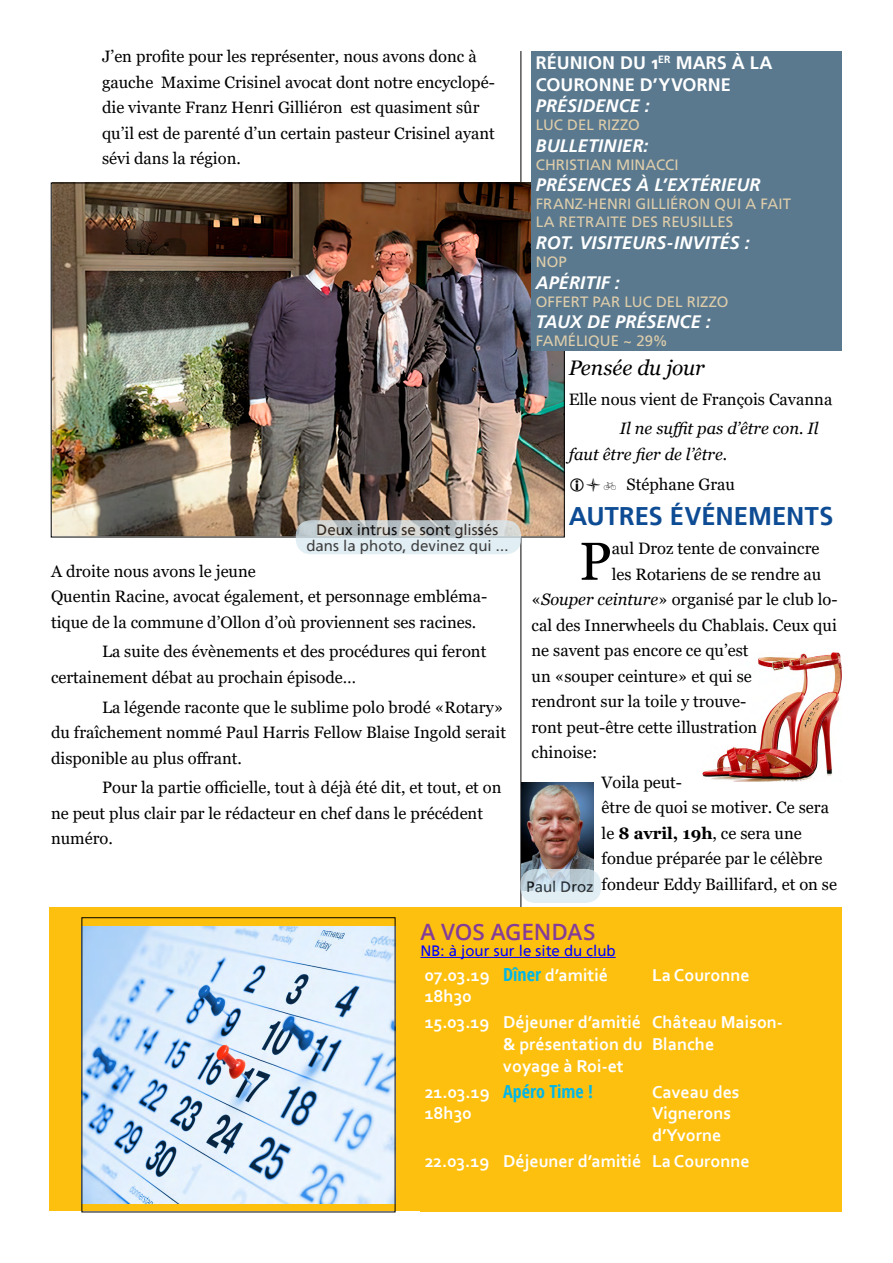
<style>
.page{position:relative;width:893px;height:1263px;background:#fff}
.page>*{position:absolute;margin:0;border:0;box-sizing:border-box;transform-origin:0 0}
.t1{font:53.25px "Georgia";color:#000}
.t2{font:700 25.5px "Frutiger Linotype";color:#0d4c94}
.t3{font:600 22.5px "Open Sans";letter-spacing:-.005em;color:#843d97}
.t4{font:italic 21px "Georgia";letter-spacing:-.01em;color:#000}
.t5{font:700 18px/21.6px "Corbel";color:#fff}
.t6{font:italic 700 18px "Frutiger Linotype";letter-spacing:.005em;color:#fff}
.t7{font:700 18px/21.6px "Frutiger Linotype";letter-spacing:.005em;color:#fff}
.t8{font:700 condensed 18px "Open Sans";color:#00b6e8}
.t9{font:16.5px/25.5px "Georgia";color:#000}
.t10{font:italic 16.5px/25.5px "Georgia";color:#000}
.t11{font:15px/18px "Frutiger LT Std";letter-spacing:.005em;color:#decdaa}
.t12{font:15px/16.5px "Frutiger Linotype";letter-spacing:.005em;color:#000;text-align:center}
.t13{font:15px "Frutiger Linotype";letter-spacing:.005em;color:#00f}
.s1{font-style:italic}
.s2{font-weight:700}
.s3{font-family:"Open Sans";font-stretch:condensed;color:#00b6e8}
</style>
<div class="page">
<img style="left:703px;top:653px;width:139px;height:128px">
<hr style="left:521px;top:51px;width:1px;height:1161px;background:#000">
<div style="left:50px;top:907px;width:792px;height:304px;background:#fec00f"></div>
<img style="left:84px;top:926px;width:309px;height:278px">
<hr style="left:420px;top:957px;width:196px;height:1px;background:#00f">
<div style="left:420px;top:963px;width:422px;height:249px;background:#fec00f"></div>
<img style="left:53px;top:185px;width:509px;height:350px">
<svg style="left:296px;top:520px;width:225px;height:34px"></svg>
<img style="left:521px;top:782px;width:72px;height:95px">
<svg style="left:520px;top:869px;width:81px;height:34px"></svg>
<div style="left:531px;top:51px;width:311px;height:299px;background:#5a798f"></div>
<p class="t9" style="left:102px;top:44px;width:394px">J’en profite pour les représenter, nous avons donc à gauche Maxime Crisinel avocat dont notre encyclopé&shy;die vivante Franz Henri Gilliéron est quasiment sûr qu’il est de parenté d’un certain pasteur Crisinel ayant sévi dans la région.</p>
<p class="t12" style="left:306px;top:521px;width:204px">Deux intrus se sont glissés dans la photo, devinez qui ...</p>
<p class="t9" style="left:51px;top:559px;width:438px">A droite nous avons le jeune<br>Quentin Racine, avocat également, et personnage embléma&shy;tique de la commune d’Ollon d’où proviennent ses racines.</p>
<p class="t9" style="left:51px;top:639px;width:437px;text-indent:51px">La suite des évènements et des procédures qui feront certainement débat au prochain épisode…</p>
<p class="t9" style="left:51px;top:695px;width:457px;text-indent:51px">La légende raconte que le sublime polo brodé «Rotary» du fraîchement nommé Paul Harris Fellow Blaise Ingold serait disponible au plus offrant.</p>
<p class="t9" style="left:51px;top:775px;width:452px;text-indent:51px">Pour la partie officielle, tout à déjà été dit, et tout, et on ne peut plus clair par le rédacteur en chef dans le précédent numéro.</p>
<p class="t7" style="left:536px;top:52px;width:238px">RÉUNION DU 1<sup>ER</sup> MARS À LA<br>COURONNE D’YVORNE</p>
<p class="t6" style="left:536px;top:95px;width:116px">PRÉSIDENCE :</p>
<p class="t11" style="left:536px;top:116px;width:105px">LUC DEL RIZZO</p>
<p class="t6" style="left:536px;top:134px;width:114px">BULLETINIER:</p>
<p class="t11" style="left:536px;top:156px;width:144px">CHRISTIAN MINACCI</p>
<p class="t6" style="left:536px;top:174px;width:226px">PRÉSENCES À L’EXTÉRIEUR</p>
<p class="t11" style="left:536px;top:195px;width:257px">FRANZ-HENRI GILLIÉRON QUI A FAIT<br>LA RETRAITE DES REUSILLES</p>
<p class="t6" style="left:536px;top:232px;width:216px">ROT. VISITEURS-INVITÉS :</p>
<p class="t11" style="left:536px;top:253px;width:33px">NOP</p>
<p class="t6" style="left:536px;top:271px;width:86px">APÉRITIF :</p>
<p class="t11" style="left:536px;top:292px;width:194px">OFFERT PAR LUC DEL RIZZO</p>
<p class="t6" style="left:536px;top:311px;width:177px">TAUX DE PRÉSENCE :</p>
<p class="t11" style="left:536px;top:332px;width:134px">FAMÉLIQUE ~ 29%</p>
<p class="t4" style="left:569px;top:354px;width:137px">Pensée du jour</p>
<p class="t9" style="left:569px;top:386px;width:265px">Elle nous vient de François Cavanna</p>
<p class="t10" style="left:569px;top:416px;width:251px;text-indent:51px">Il ne suffit pas d’être con. Il faut être fier de l’être.</p>
<p class="t9" style="left:585px;top:471px;width:151px">● Stéphane Grau</p>
<h2 class="t2" style="left:569px;top:500px;width:266px">AUTRES ÉVÉNEMENTS</h2>
<h1 class="t1" style="left:579px;top:529px;width:34px">P</h1>
<p class="t9" style="left:612px;top:536px;width:209px">aul Droz tente de convaincre</p>
<p class="t9" style="left:612px;top:562px;width:211px">les Rotariens de se rendre au</p>
<p class="t9" style="left:531px;top:587px;width:308px">«<span class="s1">Souper ceinture</span>» organisé par le club lo-</p>
<p class="t9" style="left:531px;top:613px;width:307px">cal des Innerwheels du Chablais. Ceux qui</p>
<p class="t9" style="left:531px;top:638px;width:219px">ne savent pas encore ce qu’est</p>
<p class="t9" style="left:531px;top:664px;width:222px">un «souper ceinture» et qui se</p>
<p class="t9" style="left:531px;top:689px;width:216px">rendront sur la toile y trouve-</p>
<p class="t9" style="left:531px;top:715px;width:227px">ront peut-être cette illustration</p>
<p class="t9" style="left:531px;top:740px;width:67px">chinoise:</p>
<p class="t9" style="left:602px;top:770px;width:237px">Voila peut-<br>être de quoi se motiver. Ce sera le <span class="s2">8 avril, 19h</span>, ce sera une fondue préparée par le célèbre fondeur Eddy Baillifard, et on se</p>
<p class="t12" style="left:527px;top:878px;width:69px">Paul Droz</p>
<h3 class="t3" style="left:420px;top:916px;width:177px">A VOS AGENDAS</h3>
<p class="t13" style="left:420px;top:942px;width:197px">NB: à jour sur le site du club</p>
<p class="t5" style="left:425px;top:963px;width:67px">07.03.19<br>18h30</p>
<p class="t5" style="left:503px;top:964px;width:106px"><span class="s3">Dîner</span> d’amitié</p>
<p class="t5" style="left:652px;top:963px;width:99px">La Couronne</p>
<p class="t5" style="left:503px;top:1011px;width:141px;text-align:justify;text-indent:-79px">15.03.19 Déjeuner d’amitié &amp; présentation du voyage à Roi-et</p>
<p class="t5" style="left:652px;top:1011px;width:132px">Château Maison-<br>Blanche</p>
<p class="t5" style="left:425px;top:1080px;width:66px">21.03.19<br>18h30</p>
<p class="t8" style="left:503px;top:1079px;width:91px">Apéro Time !</p>
<p class="t5" style="left:652px;top:1080px;width:89px">Caveau des<br>Vignerons d’Yvorne</p>
<p class="t5" style="left:425px;top:1150px;width:327px">22.03.19 Déjeuner d’amitié La Couronne</p>
</div>
